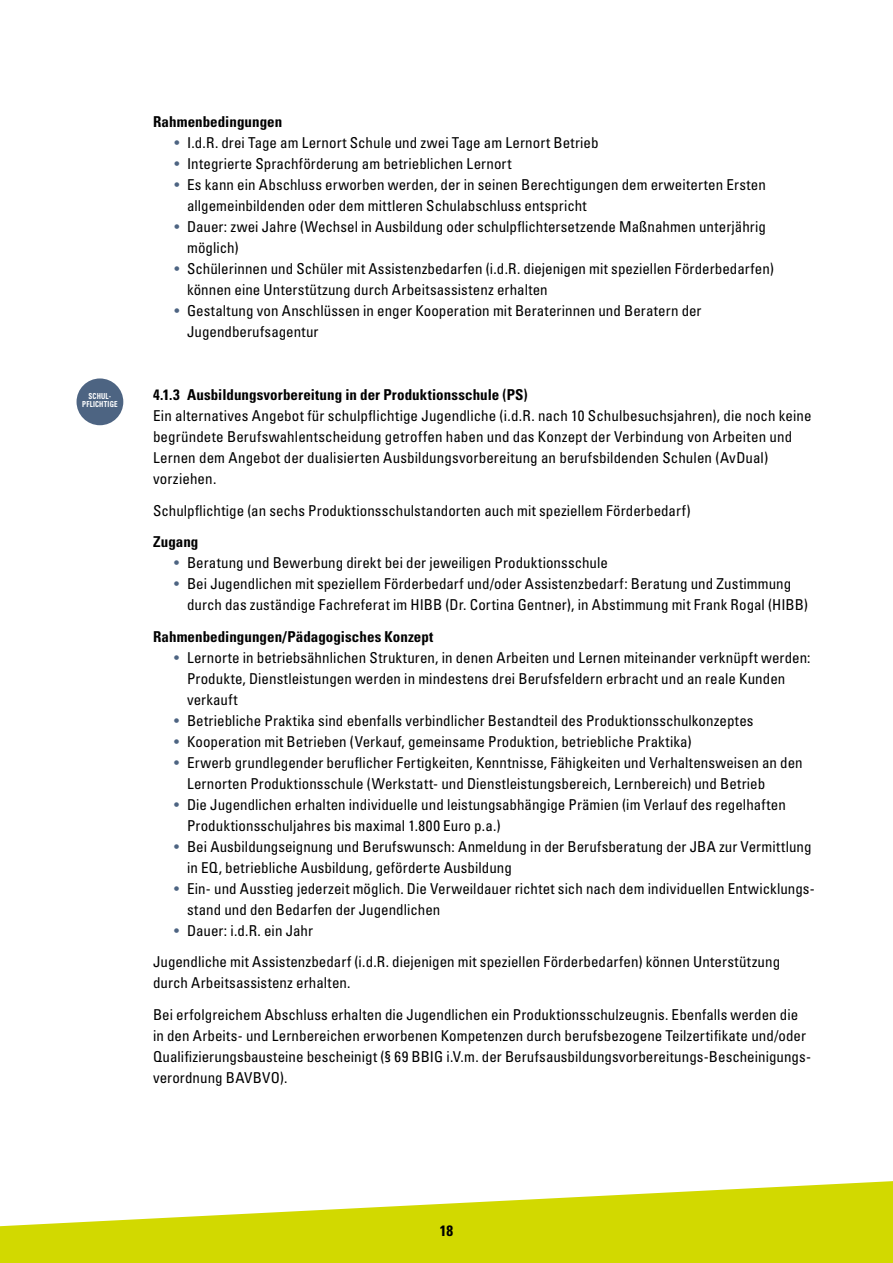
<style>
.page{position:relative;width:893px;height:1263px;background:#fff}
.page>*{position:absolute;margin:0;border:0;box-sizing:border-box;transform-origin:0 0}
.t1{font:condensed 15px/21px "Univers";letter-spacing:.005em;color:#000}
.t2{font:700 condensed 15px "Univers";letter-spacing:.005em;color:#000}
.t3{font:700 condensed 8.25px "Univers";color:#fff;scale:.85 1}
.s1{color:#4d6482}
</style>
<div class="page">
<svg style="left:0;top:1181px;width:892px;height:82px;fill:#d2d900"></svg>
<svg style="left:892px;top:1181px;width:1px;height:82px"></svg>
<div style="left:77px;top:378px;width:46px;height:47px;background:#4d6482;border-radius:50%"></div>
<p class="t3" style="left:89px;top:391px;width:11px">Schul</p>
<p class="t3" style="left:109px;top:391px;width:4px">-</p>
<p class="t3" style="left:82px;top:399px;width:6px">pflichtige</p>
<p class="t2" style="left:153px;top:113px;width:131px">Rahmenbedingungen</p>
<p class="t1" style="left:174px;top:132px;width:426px"><span class="s1">•</span> I.d.R. drei Tage am Lernort Schule und zwei Tage am Lernort Betrieb</p>
<p class="t1" style="left:174px;top:153px;width:339px"><span class="s1">•</span> Integrierte Sprachförderung am betrieblichen Lernort</p>
<p class="t1" style="left:187px;top:174px;width:580px;text-indent:-13px"><span class="s1">•</span> Es kann ein Abschluss erworben werden, der in seinen Berechtigungen dem erweiterten Ersten allgemeinbildenden oder dem mittleren Schulabschluss entspricht</p>
<p class="t1" style="left:187px;top:216px;width:580px;text-indent:-13px"><span class="s1">•</span> Dauer: zwei Jahre (Wechsel in Ausbildung oder schulpflichtersetzende Maßnahmen unterjährig möglich)</p>
<p class="t1" style="left:187px;top:258px;width:588px;text-indent:-13px"><span class="s1">•</span> Schülerinnen und Schüler mit Assistenzbedarfen (i.d.R. diejenigen mit speziellen Förderbedarfen) können eine Unterstützung durch Arbeitsassistenz erhalten</p>
<p class="t1" style="left:187px;top:300px;width:516px;text-indent:-13px"><span class="s1">•</span> Gestaltung von Anschlüssen in enger Kooperation mit Beraterinnen und Beratern der<br>Jugendberufsagentur</p>
<p class="t2" style="left:153px;top:386px;width:376px">4.1.3 Ausbildungsvorbereitung in der Produktionsschule (PS)</p>
<p class="t1" style="left:153px;top:405px;width:660px">Ein alternatives Angebot für schulpflichtige Jugendliche (i.d.R. nach 10 Schulbesuchsjahren), die noch keine begründete Berufswahlentscheidung getroffen haben und das Konzept der Verbindung von Arbeiten und Lernen dem Angebot der dualisierten Ausbildungsvorbereitung an berufsbildenden Schulen (AvDual) vorziehen.</p>
<p class="t1" style="left:153px;top:500px;width:539px">Schulpflichtige (an sechs Produktionsschulstandorten auch mit speziellem Förderbedarf)</p>
<p class="t2" style="left:153px;top:533px;width:47px">Zugang</p>
<p class="t1" style="left:174px;top:552px;width:435px"><span class="s1">•</span> Beratung und Bewerbung direkt bei der jeweiligen Produktionsschule</p>
<p class="t1" style="left:187px;top:573px;width:622px;text-indent:-13px"><span class="s1">•</span> Bei Jugendlichen mit speziellem Förderbedarf und/oder Assistenzbedarf: Beratung und Zustimmung durch das zuständige Fachreferat im HIBB (Dr. Cortina Gentner), in Abstimmung mit Frank Rogal (HIBB)</p>
<p class="t2" style="left:153px;top:627px;width:282px">Rahmenbedingungen/Pädagogisches Konzept</p>
<p class="t1" style="left:187px;top:647px;width:625px;text-indent:-13px"><span class="s1">•</span> Lernorte in betriebsähnlichen Strukturen, in denen Arbeiten und Lernen miteinander verknüpft werden:<br>Produkte, Dienstleistungen werden in mindestens drei Berufsfeldern erbracht und an reale Kunden verkauft</p>
<p class="t1" style="left:174px;top:710px;width:581px"><span class="s1">•</span> Betriebliche Praktika sind ebenfalls verbindlicher Bestandteil des Produktionsschulkonzeptes</p>
<p class="t1" style="left:174px;top:731px;width:519px"><span class="s1">•</span> Kooperation mit Betrieben (Verkauf, gemeinsame Produktion, betriebliche Praktika)</p>
<p class="t1" style="left:187px;top:752px;width:617px;text-indent:-13px"><span class="s1">•</span> Erwerb grundlegender beruflicher Fertigkeiten, Kenntnisse, Fähigkeiten und Verhaltensweisen an den<br>Lernorten Produktionsschule (Werkstatt- und Dienstleistungsbereich, Lernbereich) und Betrieb</p>
<p class="t1" style="left:187px;top:794px;width:600px;text-indent:-13px"><span class="s1">•</span> Die Jugendlichen erhalten individuelle und leistungsabhängige Prämien (im Verlauf des regelhaften<br>Produktionsschuljahres bis maximal 1.800 Euro p.a.)</p>
<p class="t1" style="left:187px;top:836px;width:626px;text-indent:-13px"><span class="s1">•</span> Bei Ausbildungseignung und Berufswunsch: Anmeldung in der Berufsberatung der JBA zur Vermittlung in EQ, betriebliche Ausbildung, geförderte Ausbildung</p>
<p class="t1" style="left:187px;top:878px;width:629px;text-indent:-13px"><span class="s1">•</span> Ein- und Ausstieg jederzeit möglich. Die Verweildauer richtet sich nach dem individuellen Entwicklungs&shy;stand und den Bedarfen der Jugendlichen</p>
<p class="t1" style="left:153px;top:914px;width:629px;line-height:31.5px;text-indent:21px"><span class="s1">•</span> Dauer: i.d.R. ein Jahr<br>Jugendliche mit Assistenzbedarf (i.d.R. diejenigen mit speziellen Förderbedarfen) können Unterstützung</p>
<p class="t1" style="left:153px;top:967px;width:647px;line-height:31.5px">durch Arbeitsassistenz erhalten.<br>Bei erfolgreichem Abschluss erhalten die Jugendlichen ein Produktionsschulzeugnis. Ebenfalls werden die</p>
<p class="t1" style="left:153px;top:1025px;width:659px">in den Arbeits- und Lernbereichen erworbenen Kompetenzen durch berufsbezogene Teilzertifikate und/oder<br>Qualifizierungsbausteine bescheinigt (§ 69 BBIG i.V.m. der Berufsausbildungsvorbereitungs-Bescheinigungs&shy;verordnung BAVBVO).</p>
<p class="t2" style="left:440px;top:1222px;width:15px">18</p>
</div>
